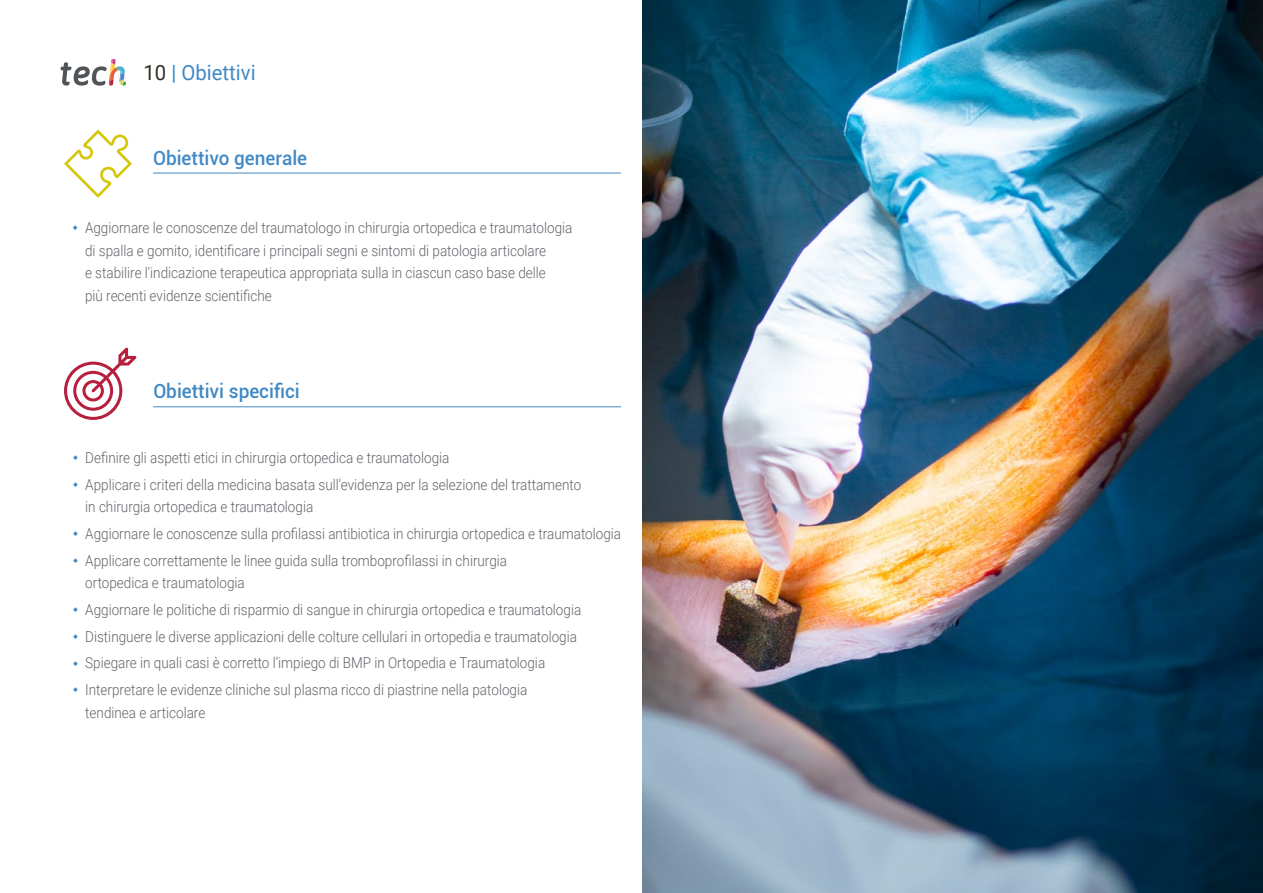
<style>
.page{position:relative;width:1263px;height:893px;background:#fff}
.page>*{position:absolute;margin:0;border:0;box-sizing:border-box;transform-origin:0 0}
.t1{font:21px "Roboto";color:#4089c5}
.t2{font:500 19.5px "Roboto";color:#4089c5}
.t3{font:300 15px/26.7px "Roboto";color:#61646a;scale:.9 1}
.s1{color:#312e20}
.s2{color:#2289cb}
</style>
<div class="page">
<hr style="left:153px;top:173px;width:468px;height:1px;background:#4089c5">
<hr style="left:153px;top:406px;width:468px;height:1px;background:#4089c5">
<svg style="left:64px;top:347px;width:72px;height:73px"></svg>
<svg style="left:64px;top:130px;width:68px;height:68px"></svg>
<img style="left:642px;top:0;width:621px;height:893px">
<svg style="left:61px;top:59px;width:65px;height:27px"></svg>
<h1 class="t1" style="left:144px;top:57px;width:114px"><span class="s1">10</span> <span class="s2">|</span> Obiettivi</h1>
<h2 class="t2" style="left:153px;top:144px;width:156px">Obiettivo generale</h2>
<p class="t3" style="left:85px;top:216px;width:543px;line-height:22.5px">Aggiornare le conoscenze del traumatologo in chirurgia ortopedica e traumatologia di spalla e gomito, identificare i principali segni e sintomi di patologia articolare<br>e stabilire l'indicazione terapeutica appropriata sulla in ciascun caso base delle<br>più recenti evidenze scientifiche</p>
<h2 class="t2" style="left:153px;top:378px;width:148px">Obiettivi specifici</h2>
<p class="t3" style="left:85px;top:444px;width:553px">Definire gli aspetti etici in chirurgia ortopedica e traumatologia<br>Applicare i criteri della medicina basata sull'evidenza per la selezione del trattamento</p>
<p class="t3" style="left:85px;top:493px;width:597px">in chirurgia ortopedica e traumatologia<br>Aggiornare le conoscenze sulla profilassi antibiotica in chirurgia ortopedica e traumatologia<br>Applicare correttamente le linee guida sulla tromboprofilassi in chirurgia</p>
<p class="t3" style="left:85px;top:569px;width:553px">ortopedica e traumatologia<br>Aggiornare le politiche di risparmio di sangue in chirurgia ortopedica e traumatologia Distinguere le diverse applicazioni delle colture cellulari in ortopedia e traumatologia Spiegare in quali casi è corretto l’impiego di BMP in Ortopedia e Traumatologia Interpretare le evidenze cliniche sul plasma ricco di piastrine nella patologia</p>
<p class="t3" style="left:85px;top:698px;width:135px">tendinea e articolare</p>
</div>
